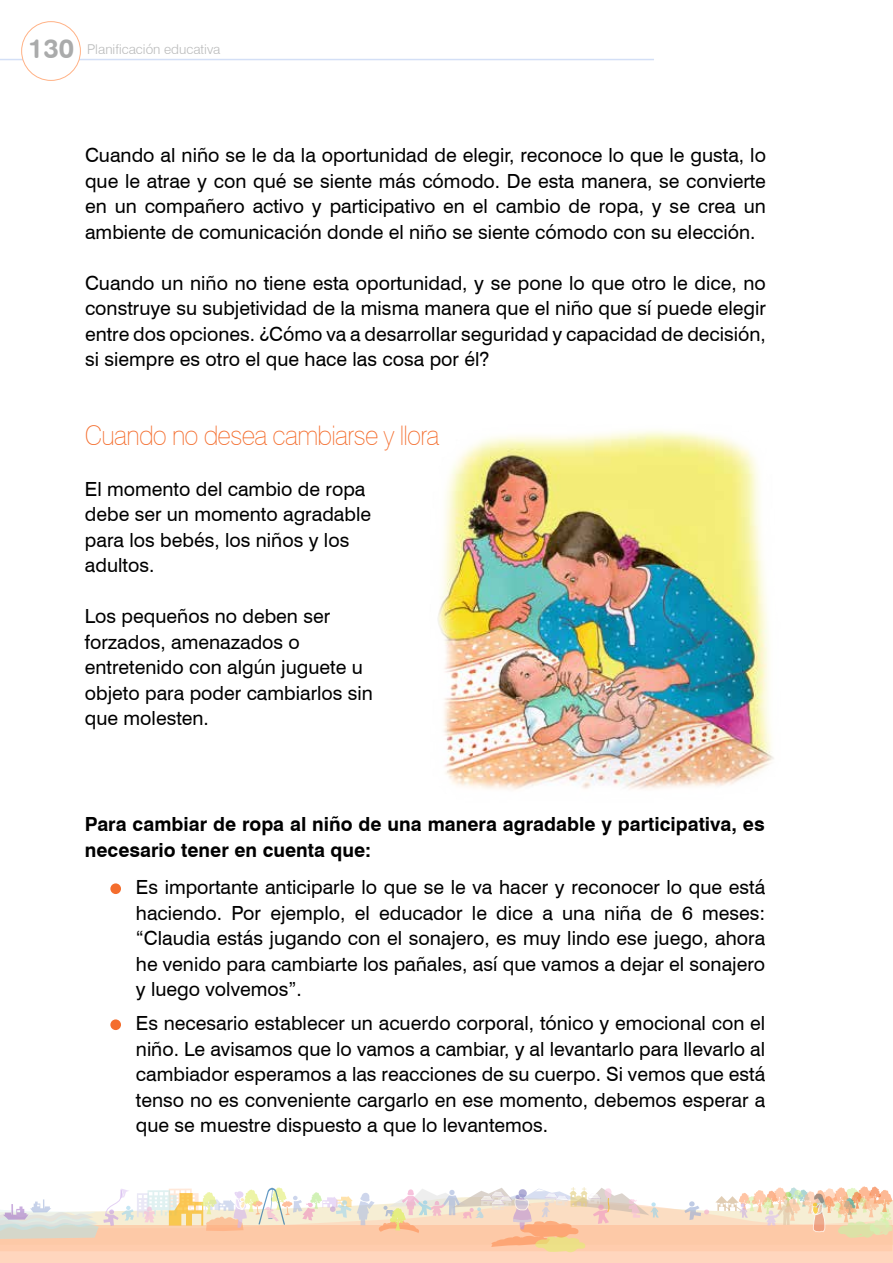
<style>
.page{position:relative;width:893px;height:1263px;background:#fff}
.page>*{position:absolute;margin:0;border:0;box-sizing:border-box;transform-origin:0 0}
.t1{font:100 27px "Swiss 721 BT";letter-spacing:-.03em;color:#f46d2d;scale:.95 1}
.t2{font:19.5px/25.5px "Swiss 721 BT";color:#000;text-align:justify}
.t3{font:700 19.5px/25.5px "Swiss 721 BT";color:#000}
.t4{font:300 13.5px "Swiss 721 BT";color:#b9baba}
.s1{font-family:"Swiss 721 BT Bold Rounded";font-weight:400;font-size:27px;color:#aaabab}
</style>
<div class="page">
<div style="left:0;top:1225px;width:893px;height:38px;background:#ffd6be"></div>
<hr style="left:0;top:59px;width:654px;height:1px;background:#d3dff6">
<div style="left:22px;top:22px;width:58px;height:58px;background:#fff;border-radius:50%"></div>
<div style="left:21px;top:21px;width:60px;height:60px;border:1px solid #ffb286;border-radius:50%"></div>
<svg style="left:0;top:1186px;width:893px;height:67px"></svg>
<img style="left:437px;top:430px;width:337px;height:360px">
<div style="left:110px;top:883px;width:11px;height:11px;background:#f46d2d;border-radius:50%"></div>
<div style="left:110px;top:1019px;width:11px;height:11px;background:#f46d2d;border-radius:50%"></div>
<p class="t4" style="left:28px;top:41px;width:194px"><span class="s1">130</span> Planificación educativa</p>
<p class="t2" style="left:85px;top:143px;width:682px">Cuando al niño se le da la oportunidad de elegir, reconoce lo que le gusta, lo que le atrae y con qué se siente más cómodo. De esta manera, se convierte en un compañero activo y participativo en el cambio de ropa, y se crea un ambiente de comunicación donde el niño se siente cómodo con su elección.</p>
<p class="t2" style="left:85px;top:270px;width:682px">Cuando un niño no tiene esta oportunidad, y se pone lo que otro le dice, no construye su subjetividad de la misma manera que el niño que sí puede elegir entre dos opciones. ¿Cómo va a desarrollar seguridad y capacidad de decisión, si siempre es otro el que hace las cosa por él?</p>
<h1 class="t1" style="left:85px;top:419px;width:375px">Cuando no desea cambiarse y llora</h1>
<p class="t2" style="left:85px;top:476px;width:288px;text-align:left">El momento del cambio de ropa debe ser un momento agradable para los bebés, los niños y los adultos.</p>
<p class="t2" style="left:85px;top:603px;width:290px;text-align:left">Los pequeños no deben ser forzados, amenazados o entretenido con algún juguete u objeto para poder cambiarlos sin que molesten.</p>
<p class="t3" style="left:85px;top:811px;width:681px">Para cambiar de ropa al niño de una manera agradable y participativa, es necesario tener en cuenta que:</p>
<p class="t2" style="left:136px;top:874px;width:631px">Es importante anticiparle lo que se le va hacer y reconocer lo que está haciendo. Por ejemplo, el educador le dice a una niña de 6 meses: “Claudia estás jugando con el sonajero, es muy lindo ese juego, ahora he venido para cambiarte los pañales, así que vamos a dejar el sonajero y luego volvemos”.</p>
<p class="t2" style="left:136px;top:1010px;width:631px">Es necesario establecer un acuerdo corporal, tónico y emocional con el niño. Le avisamos que lo vamos a cambiar, y al levantarlo para llevarlo al cambiador esperamos a las reacciones de su cuerpo. Si vemos que está tenso no es conveniente cargarlo en ese momento, debemos esperar a que se muestre dispuesto a que lo levantemos.</p>
</div>
